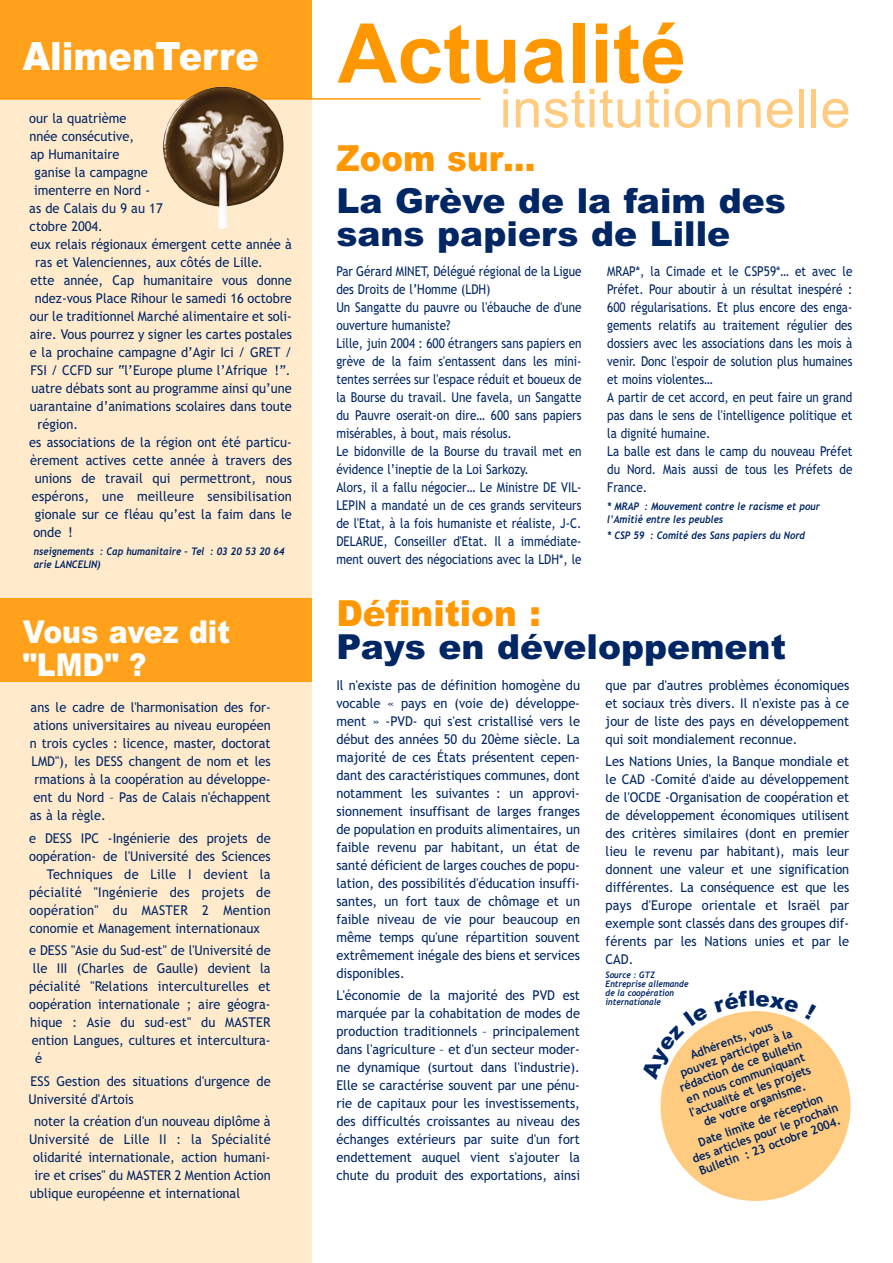
<style>
.page{position:relative;width:893px;height:1263px;background:#fff}
.page>*{position:absolute;margin:0;border:0;box-sizing:border-box;transform-origin:0 0}
.t1{font:700 82.5px "Arial";color:#ff9700}
.t2{font:54px "Arial";letter-spacing:.01em;color:#ffcb80}
.t3{font:900 39px "Arial";color:#fff;scale:.9 1}
.t4{font:900 36px "Arial";color:#ff9700;scale:.95 1}
.t5{font:900 36px "Arial";color:#ff9700;scale:.9 1}
.t6{font:900 34.5px/33px "Arial";color:#002664}
.t7{font:900 31.5px/33px "Arial";color:#fff;scale:.9 1}
.t8{font:13.5px/18px "Trebuchet MS";color:#002664;text-align:justify;scale:.95 1}
.t9{font:13.5px/18px "Trebuchet MS";color:#002664;scale:.87 1}
.t10{font:13.5px "Trebuchet MS";letter-spacing:.02em;color:#002664;scale:.95 1}
.t11{font:700 12px/13.5px "Trebuchet MS";color:#002664;text-align:center;scale:.95 1}
.t12{font:italic 700 10.5px/12.6px "Trebuchet";color:#002664;scale:.9 1}
.t13{font:italic 700 9px/9px "Trebuchet";color:#002664;scale:.9 1}
</style>
<div class="page">
<div style="left:0;top:0;width:311px;height:1263px;background:#ffeacc"></div>
<div style="left:0;top:0;width:311px;height:99px;background:#ffa11a"></div>
<div style="left:0;top:598px;width:311px;height:84px;background:#ffa11a"></div>
<hr style="left:0;top:98px;width:480px;height:2px;background:#ff9700">
<img style="left:163px;top:87px;width:120px;height:143px">
<svg style="left:660px;top:1013px;width:191px;height:188px;fill:#ffcb80"></svg>
<svg style="left:660px;top:1013px;width:48px;height:67px"></svg>
<svg style="left:737px;top:1011px;width:37px;height:2px"></svg>
<svg style="left:805px;top:1013px;width:11px;height:6px"></svg>
<h3 class="t3" style="left:23px;top:43px;width:264px">AlimenTerre</h3>
<p class="t8" style="left:29px;top:110px;width:104px">our la quatrième</p>
<p class="t8" style="left:29px;top:128px;width:112px">nnée consécutive,</p>
<p class="t8" style="left:30px;top:146px;width:95px">ap Humanitaire</p>
<p class="t8" style="left:35px;top:164px;width:121px">ganise la campagne</p>
<p class="t8" style="left:34px;top:182px;width:124px">imenterre en Nord -</p>
<p class="t8" style="left:29px;top:200px;width:142px">as de Calais du 9 au 17</p>
<p class="t8" style="left:30px;top:218px;width:79px">ctobre 2004.</p>
<p class="t8" style="left:31px;top:236px;width:276px">eux relais régionaux émergent cette année à</p>
<p class="t8" style="left:35px;top:254px;width:241px">ras et Valenciennes, aux côtés de Lille.</p>
<p class="t8" style="left:30px;top:272px;width:277px">ette année, Cap humanitaire vous donne</p>
<p class="t8" style="left:35px;top:290px;width:272px">ndez-vous Place Rihour le samedi 16 octobre</p>
<p class="t8" style="left:30px;top:308px;width:277px">our le traditionnel Marché alimentaire et soli-</p>
<p class="t8" style="left:30px;top:326px;width:277px">aire. Vous pourrez y signer les cartes postales</p>
<p class="t8" style="left:30px;top:344px;width:277px">e la prochaine campagne d’Agir Ici / GRET /</p>
<p class="t8" style="left:30px;top:362px;width:275px">FSI / CCFD sur “l’Europe plume l’Afrique !”.</p>
<p class="t8" style="left:31px;top:380px;width:276px">uatre débats sont au programme ainsi qu’une</p>
<p class="t8" style="left:30px;top:398px;width:277px">uarantaine d’animations scolaires dans toute</p>
<p class="t8" style="left:38px;top:416px;width:44px">région.</p>
<p class="t8" style="left:29px;top:434px;width:278px">es associations de la région ont été particu-</p>
<p class="t8" style="left:30px;top:452px;width:277px">èrement actives cette année à travers des</p>
<p class="t8" style="left:35px;top:470px;width:272px">unions de travail qui permettront, nous</p>
<p class="t10" style="left:32px;top:491px;width:275px">espérons, une meilleure sensibilisation</p>
<p class="t8" style="left:35px;top:506px;width:272px">gionale sur ce fléau qu’est la faim dans le</p>
<p class="t8" style="left:33px;top:524px;width:43px">onde !</p>
<p class="t12" style="left:34px;top:546px;width:280px">nseignements : Cap humanitaire – Tel : 03 20 53 20 64 arie LANCELIN)</p>
<h3 class="t7" style="left:23px;top:618px;width:232px">Vous avez dit "LMD" ?</h3>
<p class="t8" style="left:31px;top:700px;width:254px">ans le cadre de l'harmonisation des for-</p>
<p class="t8" style="left:33px;top:718px;width:251px">ations universitaires au niveau européen</p>
<p class="t8" style="left:30px;top:736px;width:255px">n trois cycles : licence, master, doctorat</p>
<p class="t8" style="left:32px;top:754px;width:253px">LMD"), les DESS changent de nom et les</p>
<p class="t8" style="left:34px;top:772px;width:250px">rmations à la coopération au développe-</p>
<p class="t8" style="left:33px;top:790px;width:251px">ent du Nord – Pas de Calais n'échappent</p>
<p class="t8" style="left:30px;top:808px;width:81px">as à la règle.</p>
<p class="t8" style="left:29px;top:830px;width:256px">e DESS IPC -Ingénierie des projets de</p>
<p class="t8" style="left:29px;top:848px;width:256px">oopération- de l'Université des Sciences</p>
<p class="t10" style="left:47px;top:869px;width:237px">Techniques de Lille I devient la</p>
<p class="t10" style="left:29px;top:887px;width:256px">pécialité "Ingénierie des projets de</p>
<p class="t10" style="left:29px;top:905px;width:255px">oopération" du MASTER 2 Mention</p>
<p class="t8" style="left:30px;top:920px;width:244px">conomie et Management internationaux</p>
<p class="t8" style="left:29px;top:943px;width:256px">e DESS "Asie du Sud-est" de l'Université de</p>
<p class="t8" style="left:33px;top:961px;width:252px">lle III (Charles de Gaulle) devient la</p>
<p class="t8" style="left:29px;top:979px;width:256px">pécialité "Relations interculturelles et</p>
<p class="t8" style="left:29px;top:997px;width:256px">oopération internationale ; aire géogra-</p>
<p class="t8" style="left:30px;top:1015px;width:255px">hique : Asie du sud-est" du MASTER</p>
<p class="t8" style="left:32px;top:1033px;width:253px">ention Langues, cultures et intercultura-</p>
<p class="t8" style="left:35px;top:1051px;width:9px">é</p>
<p class="t8" style="left:29px;top:1073px;width:256px">ESS Gestion des situations d'urgence de<br>Université d'Artois</p>
<p class="t8" style="left:34px;top:1114px;width:250px">noter la création d'un nouveau diplôme à</p>
<p class="t10" style="left:29px;top:1134px;width:256px">Université de Lille II : la Spécialité</p>
<p class="t8" style="left:33px;top:1150px;width:251px">olidarité internationale, action humani-</p>
<p class="t8" style="left:35px;top:1168px;width:250px">ire et crises" du MASTER 2 Mention Action</p>
<p class="t8" style="left:30px;top:1186px;width:223px">ublique européenne et international</p>
<h1 class="t1" style="left:337px;top:24px;width:350px">Actualité</h1>
<h2 class="t2" style="left:499px;top:89px;width:352px">institutionnelle</h2>
<h3 class="t5" style="left:336px;top:145px;width:223px">Zoom sur…</h3>
<h3 class="t6" style="left:336px;top:187px;width:451px">La Grève de la faim des sans papiers de Lille</h3>
<p class="t9" style="left:336px;top:263px;width:283px">Par Gérard MINET, Délégué régional de la Ligue des Droits de l’Homme (LDH)<br>Un Sangatte du pauvre ou l'ébauche de d'une ouverture humaniste?<br>Lille, juin 2004 : 600 étrangers sans papiers en grève de la faim s'entassent dans les mini&shy;tentes serrées sur l'espace réduit et boueux de la Bourse du travail. Une favela, un Sangatte du Pauvre oserait-on dire… 600 sans papiers misérables, à bout, mais résolus.<br>Le bidonville de la Bourse du travail met en évidence l’ineptie de la Loi Sarkozy.<br>Alors, il a fallu négocier… Le Ministre DE VIL-LEPIN a mandaté un de ces grands serviteurs de l'Etat, à la fois humaniste et réaliste, J-C.<br>DELARUE, Conseiller d'Etat. Il a immédiate&shy;ment ouvert des négociations avec la LDH*, le</p>
<p class="t9" style="left:607px;top:263px;width:283px">MRAP*, la Cimade et le CSP59*… et avec le Préfet. Pour aboutir à un résultat inespéré :<br>600 régularisations. Et plus encore des enga&shy;gements relatifs au traitement régulier des dossiers avec les associations dans les mois à venir. Donc l'espoir de solution plus humaines et moins violentes…<br>A partir de cet accord, en peut faire un grand pas dans le sens de l'intelligence politique et la dignité humaine.<br>La balle est dans le camp du nouveau Préfet du Nord. Mais aussi de tous les Préfets de France.</p>
<p class="t12" style="left:607px;top:501px;width:238px">* MRAP : Mouvement contre le racisme et pour l’Amitié entre les peubles</p>
<p class="t12" style="left:607px;top:530px;width:221px">* CSP 59 : Comité des Sans papiers du Nord</p>
<h3 class="t4" style="left:336px;top:600px;width:217px">Définition :</h3>
<h3 class="t6" style="left:336px;top:634px;width:451px">Pays en développement</h3>
<p class="t8" style="left:336px;top:677px;width:258px">Il n'existe pas de définition homogène du vocable « pays en (voie de) développe&shy;ment » -PVD- qui s'est cristallisé vers le début des années 50 du 20ème siècle. La majorité de ces États présentent cepen&shy;dant des caractéristiques communes, dont notamment les suivantes : un approvi&shy;sionnement insuffisant de larges franges de population en produits alimentaires, un faible revenu par habitant, un état de santé déficient de larges couches de popu&shy;lation, des possibilités d'éducation insuffi&shy;santes, un fort taux de chômage et un faible niveau de vie pour beaucoup en même temps qu'une répartition souvent extrêmement inégale des biens et services disponibles.</p>
<p class="t8" style="left:336px;top:988px;width:258px">L'économie de la majorité des PVD est marquée par la cohabitation de modes de production traditionnels – principalement dans l'agriculture – et d'un secteur moder&shy;ne dynamique (surtout dans l'industrie).<br>Elle se caractérise souvent par une pénu&shy;rie de capitaux pour les investissements, des difficultés croissantes au niveau des échanges extérieurs par suite d'un fort endettement auquel vient s'ajouter la chute du produit des exportations, ainsi</p>
<p class="t8" style="left:605px;top:677px;width:258px">que par d'autres problèmes économiques et sociaux très divers. Il n'existe pas à ce jour de liste des pays en développement qui soit mondialement reconnue.</p>
<p class="t8" style="left:605px;top:754px;width:258px">Les Nations Unies, la Banque mondiale et le CAD -Comité d'aide au développement de l'OCDE -Organisation de coopération et de développement économiques utilisent des critères similaires (dont en premier lieu le revenu par habitant), mais leur donnent une valeur et une signification différentes. La conséquence est que les pays d'Europe orientale et Israël par exemple sont classés dans des groupes dif&shy;férents par les Nations unies et par le CAD.</p>
<p class="t13" style="left:605px;top:971px;width:93px">Source : GTZ<br>Entreprise allemande de la coopération internationale</p>
<p class="t11" style="left:668px;top:1057px;width:138px;rotate:-20deg">Adhérents, vous<br>pouvez participer à la rédaction de ce Bulletin en nous communiquant l'actualité et les projets de votre organisme.</p>
<p class="t11" style="left:686px;top:1142px;width:164px;rotate:-20deg">Date limite de réception<br>des articles pour le prochain<br>Bulletin : 23 octobre 2004.</p>
</div>
